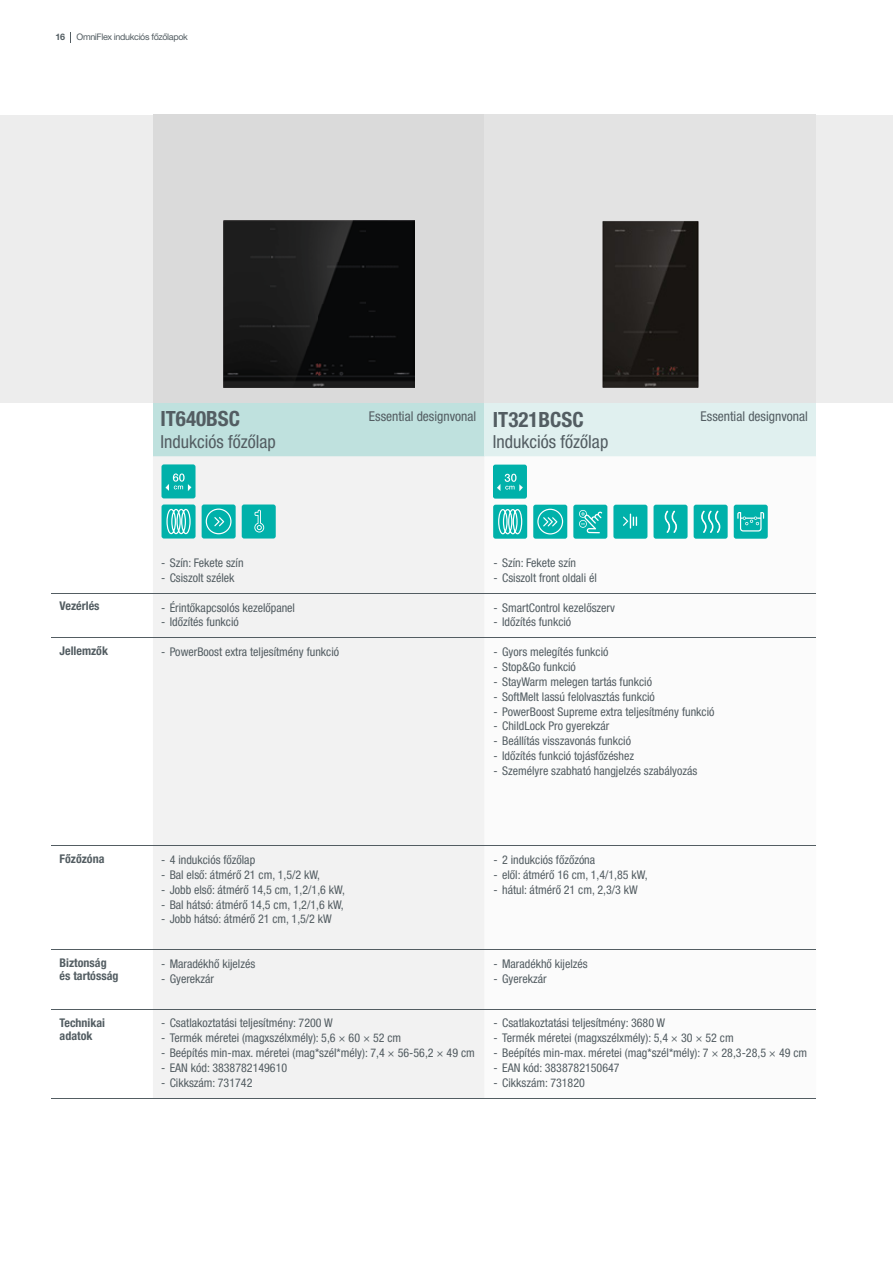
<style>
.page{position:relative;width:893px;height:1263px;background:#fff}
.page>*{position:absolute;margin:0;border:0;box-sizing:border-box;transform-origin:0 0}
.t1{font:700 condensed 21px "Helvetica Neue LT Pro";color:#535d62}
.t2{font:condensed 18px "Helvetica Neue LT Pro";color:#535d62}
.t3{font:condensed 13.5px "Helvetica Neue LT Pro";color:#535d62}
.t4{font:condensed 12px "Helvetica Neue LT Pro";color:#535d62}
.t5{font:700 condensed 12px/13.5px "Helvetica Neue LT Pro";color:#535d62}
.t6{font:9px "Helvetica Neue LT Pro";letter-spacing:-.04em;color:#535d62}
.t7{font:700 9px "Helvetica Neue LT Pro";color:#535d62}
</style>
<div class="page">
<div style="left:0;top:115px;width:893px;height:288px;background:#ededed"></div>
<div style="left:153px;top:402px;width:332px;height:54px;background:#bfe1de"></div>
<div style="left:485px;top:402px;width:331px;height:54px;background:#e0f0ef"></div>
<div style="left:153px;top:456px;width:332px;height:642px;background:#f2f2f2"></div>
<svg style="left:485px;top:456px;width:331px;height:390px"></svg>
<hr style="left:51px;top:593px;width:102px;height:1px;background:#535d62">
<hr style="left:153px;top:593px;width:332px;height:1px;background:#535d62">
<hr style="left:485px;top:593px;width:331px;height:1px;background:#535d62">
<hr style="left:51px;top:637px;width:102px;height:1px;background:#535d62">
<hr style="left:51px;top:846px;width:102px;height:1px;background:#535d62">
<hr style="left:51px;top:949px;width:102px;height:1px;background:#535d62">
<hr style="left:51px;top:1009px;width:102px;height:1px;background:#535d62">
<hr style="left:51px;top:1098px;width:102px;height:1px;background:#535d62">
<hr style="left:153px;top:637px;width:332px;height:1px;background:#535d62">
<hr style="left:153px;top:846px;width:332px;height:1px;background:#535d62">
<hr style="left:153px;top:949px;width:332px;height:1px;background:#535d62">
<hr style="left:153px;top:1009px;width:332px;height:1px;background:#535d62">
<hr style="left:153px;top:1098px;width:332px;height:1px;background:#535d62">
<hr style="left:485px;top:637px;width:331px;height:1px;background:#535d62">
<hr style="left:485px;top:846px;width:331px;height:1px;background:#535d62">
<hr style="left:485px;top:949px;width:331px;height:1px;background:#535d62">
<hr style="left:485px;top:1009px;width:331px;height:1px;background:#535d62">
<hr style="left:485px;top:1098px;width:331px;height:1px;background:#535d62">
<div style="left:153px;top:114px;width:332px;height:289px;background:#dadada"></div>
<div style="left:484px;top:114px;width:332px;height:289px;background:#e3e3e3"></div>
<img style="left:223px;top:221px;width:191px;height:167px">
<div style="left:162px;top:504px;width:34px;height:34px;background:#00b1aa;border-radius:2px"></div>
<svg style="left:166px;top:508px;width:25px;height:27px"></svg>
<div style="left:242px;top:504px;width:34px;height:34px;background:#00b1aa;border-radius:2px"></div>
<svg style="left:254px;top:510px;width:10px;height:22px"></svg>
<div style="left:202px;top:504px;width:34px;height:34px;background:#00b1aa;border-radius:2px"></div>
<svg style="left:206px;top:508px;width:25px;height:26px"></svg>
<div style="left:161px;top:464px;width:34px;height:34px;background:#00b1aa;border-radius:2px"></div>
<svg style="left:166px;top:473px;width:25px;height:18px"></svg>
<img style="left:602px;top:221px;width:97px;height:167px">
<div style="left:493px;top:505px;width:34px;height:34px;background:#00b1aa;border-radius:2px"></div>
<svg style="left:498px;top:509px;width:25px;height:26px"></svg>
<div style="left:573px;top:505px;width:34px;height:34px;background:#00b1aa;border-radius:2px"></div>
<svg style="left:579px;top:510px;width:23px;height:23px"></svg>
<div style="left:653px;top:505px;width:35px;height:34px;background:#00b1aa;border-radius:2px"></div>
<svg style="left:665px;top:511px;width:12px;height:22px"></svg>
<div style="left:734px;top:505px;width:34px;height:34px;background:#00b1aa;border-radius:2px"></div>
<svg style="left:737px;top:512px;width:27px;height:19px"></svg>
<div style="left:533px;top:505px;width:34px;height:34px;background:#00b1aa;border-radius:2px"></div>
<svg style="left:537px;top:509px;width:26px;height:25px"></svg>
<div style="left:613px;top:505px;width:34px;height:34px;background:#00b1aa;border-radius:2px"></div>
<svg style="left:623px;top:514px;width:14px;height:15px"></svg>
<div style="left:694px;top:505px;width:34px;height:34px;background:#00b1aa;border-radius:2px"></div>
<svg style="left:701px;top:511px;width:19px;height:22px"></svg>
<div style="left:493px;top:465px;width:34px;height:34px;background:#00b1aa;border-radius:2px"></div>
<svg style="left:497px;top:474px;width:26px;height:17px"></svg>
<p class="t7" style="left:56px;top:32px;width:11px">16</p>
<p class="t6" style="left:77px;top:32px;width:113px">OmniFlex indukciós főzőlapok</p>
<p class="t5" style="left:60px;top:599px;width:41px">Vezérlés</p>
<p class="t5" style="left:60px;top:643px;width:50px">Jellemzők</p>
<h1 class="t1" style="left:160px;top:406px;width:81px">IT640BSC</h1>
<h2 class="t2" style="left:160px;top:431px;width:117px">Indukciós főzőlap</h2>
<p class="t3" style="left:369px;top:408px;width:109px">Essential designvonal</p>
<p class="t3" style="left:701px;top:408px;width:109px">Essential designvonal</p>
<h1 class="t1" style="left:493px;top:406px;width:92px">IT321BCSC</h1>
<h2 class="t2" style="left:493px;top:431px;width:117px">Indukciós főzőlap</h2>
<p class="t4" style="left:161px;top:556px;width:84px">- Szín: Fekete szín</p>
<p class="t4" style="left:161px;top:571px;width:75px">- Csiszolt szélek</p>
<p class="t4" style="left:161px;top:600px;width:135px">- Érintőkapcsolós kezelőpanel</p>
<p class="t4" style="left:161px;top:615px;width:79px">- Időzítés funkció</p>
<p class="t4" style="left:161px;top:645px;width:179px">- PowerBoost extra teljesítmény funkció</p>
<p class="t4" style="left:494px;top:556px;width:84px">- Szín: Fekete szín</p>
<p class="t4" style="left:494px;top:571px;width:105px">- Csiszolt front oldali él</p>
<p class="t4" style="left:494px;top:600px;width:123px">- SmartControl kezelőszerv</p>
<p class="t4" style="left:494px;top:615px;width:79px">- Időzítés funkció</p>
<p class="t4" style="left:494px;top:645px;width:116px">- Gyors melegítés funkció</p>
<p class="t4" style="left:494px;top:660px;width:84px">- Stop&amp;Go funkció</p>
<p class="t4" style="left:494px;top:675px;width:160px">- StayWarm melegen tartás funkció</p>
<p class="t4" style="left:494px;top:689px;width:163px">- SoftMelt lassú felolvasztás funkció</p>
<p class="t4" style="left:494px;top:704px;width:222px">- PowerBoost Supreme extra teljesítmény funkció</p>
<p class="t4" style="left:494px;top:719px;width:117px">- ChildLock Pro gyerekzár</p>
<p class="t4" style="left:494px;top:734px;width:139px">- Beállítás visszavonás funkció</p>
<p class="t4" style="left:494px;top:749px;width:142px">- Időzítés funkció tojásfőzéshez</p>
<p class="t4" style="left:494px;top:764px;width:205px">- Személyre szabható hangjelzés szabályozás</p>
<p class="t5" style="left:60px;top:852px;width:46px">Főzőzóna</p>
<p class="t5" style="left:60px;top:955px;width:60px">Biztonság és tartósság</p>
<p class="t5" style="left:60px;top:1016px;width:47px">Technikai adatok</p>
<p class="t4" style="left:161px;top:853px;width:96px">- 4 indukciós főzőlap</p>
<p class="t4" style="left:161px;top:868px;width:160px">- Bal első: átmérő 21 cm, 1,5/2 kW,</p>
<p class="t4" style="left:161px;top:882px;width:185px">- Jobb első: átmérő 14,5 cm, 1,2/1,6 kW,</p>
<p class="t4" style="left:161px;top:897px;width:184px">- Bal hátsó: átmérő 14,5 cm, 1,2/1,6 kW,</p>
<p class="t4" style="left:161px;top:912px;width:172px">- Jobb hátsó: átmérő 21 cm, 1,5/2 kW</p>
<p class="t4" style="left:161px;top:957px;width:96px">- Maradékhő kijelzés</p>
<p class="t4" style="left:161px;top:972px;width:54px">- Gyerekzár</p>
<p class="t4" style="left:161px;top:1016px;width:173px">- Csatlakoztatási teljesítmény: 7200 W</p>
<p class="t4" style="left:161px;top:1031px;width:242px">- Termék méretei (magxszélxmély): 5,6 × 60 × 52 cm</p>
<p class="t4" style="left:161px;top:1046px;width:315px">- Beépítés min-max. méretei (mag*szél*mély): 7,4 × 56-56,2 × 49 cm</p>
<p class="t4" style="left:161px;top:1061px;width:128px">- EAN kód: 3838782149610</p>
<p class="t4" style="left:161px;top:1075px;width:93px">- Cikkszám: 731742</p>
<p class="t4" style="left:494px;top:853px;width:103px">- 2 indukciós főzőzóna</p>
<p class="t4" style="left:494px;top:868px;width:155px">- elől: átmérő 16 cm, 1,4/1,85 kW,</p>
<p class="t4" style="left:494px;top:882px;width:146px">- hátul: átmérő 21 cm, 2,3/3 kW</p>
<p class="t4" style="left:494px;top:957px;width:96px">- Maradékhő kijelzés</p>
<p class="t4" style="left:494px;top:972px;width:54px">- Gyerekzár</p>
<p class="t4" style="left:494px;top:1016px;width:173px">- Csatlakoztatási teljesítmény: 3680 W</p>
<p class="t4" style="left:494px;top:1031px;width:242px">- Termék méretei (magxszélxmély): 5,4 × 30 × 52 cm</p>
<p class="t4" style="left:494px;top:1046px;width:315px">- Beépítés min-max. méretei (mag*szél*mély): 7 × 28,3-28,5 × 49 cm</p>
<p class="t4" style="left:494px;top:1061px;width:128px">- EAN kód: 3838782150647</p>
<p class="t4" style="left:494px;top:1075px;width:93px">- Cikkszám: 731820</p>
</div>
